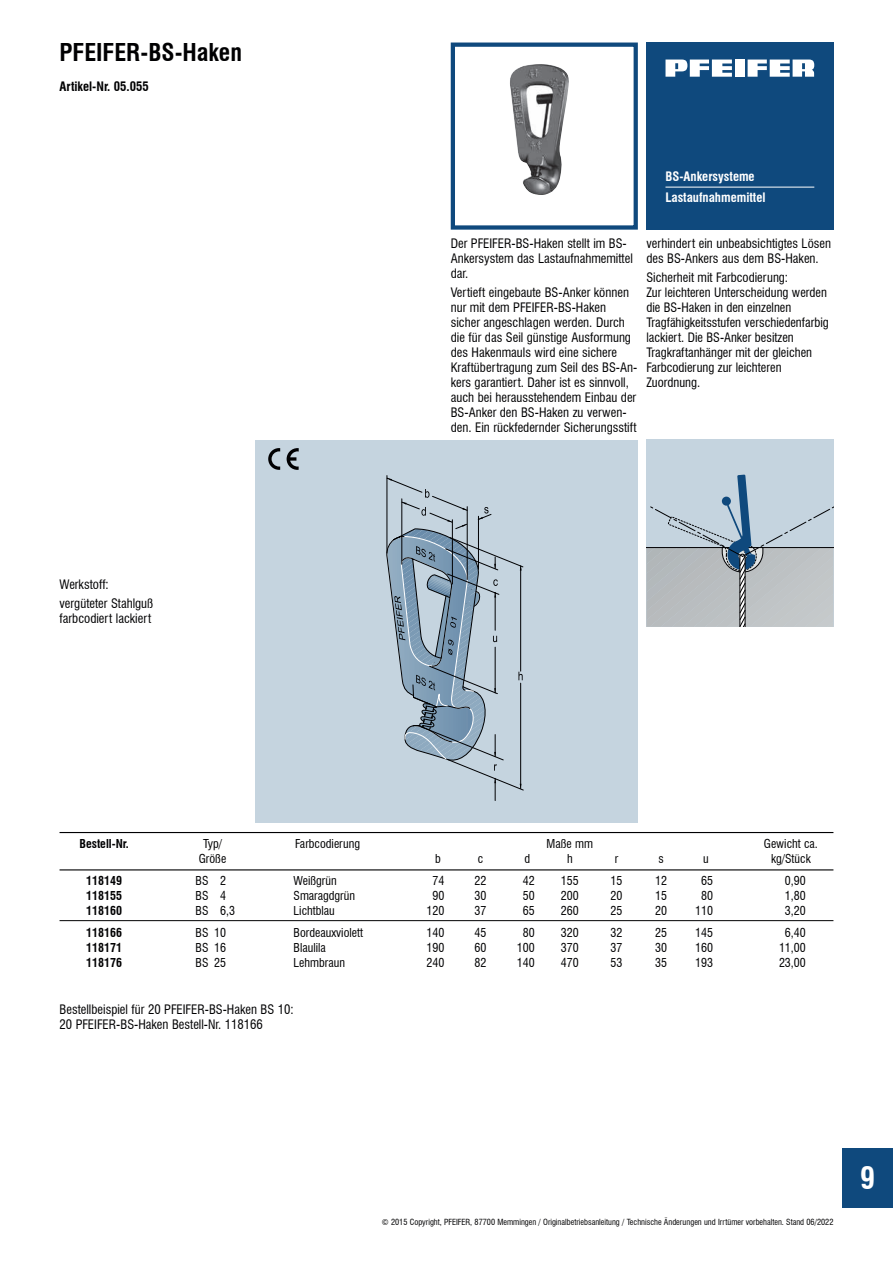
<style>
.page{position:relative;width:893px;height:1263px;background:#fff}
.page>*{position:absolute;margin:0;border:0;box-sizing:border-box;transform-origin:0 0}
.t1{font:700 condensed 30px "Swiss 721 BT";color:#fff}
.t2{font:700 condensed 24px "Swiss 721 BT";color:#000002}
.t3{font:condensed 12.75px/15px "Swiss 721 BT";color:#000002}
.t4{font:700 condensed 12.75px/21px "Swiss 721 BT";color:#fff}
.t5{font:700 condensed 12.75px "Swiss 721 BT";color:#000002}
.t6{font:condensed 12.6px/15px "Swiss 721 BT";color:#000002}
.t7{font:condensed 12px "Swiss 721 BT";color:#000002}
.t8{font:700 condensed 12px "Swiss 721 BT";color:#000002}
.t9{font:condensed 8.25px "Swiss 721 BT";color:#000002}
</style>
<div class="page">
<div style="left:842px;top:1148px;width:51px;height:60px;background:#0f497d"></div>
<div style="left:255px;top:440px;width:383px;height:382px;background:#c5d4df"></div>
<svg style="left:386px;top:475px;width:138px;height:325px;background:#a6b8c6"></svg>
<svg style="left:646px;top:440px;width:187px;height:187px;background:#b7c3cb"></svg>
<img style="left:510px;top:64px;width:59px;height:131px">
<div style="left:451px;top:43px;width:187px;height:187px;border:4px solid #0f497d"></div>
<div style="left:646px;top:43px;width:187px;height:187px;background:#0f497d"></div>
<hr style="left:665px;top:187px;width:149px;height:1px;background:#fff">
<div style="left:735px;top:60px;width:9px;height:17px;background:#fff"></div>
<svg style="left:748px;top:60px;width:66px;height:17px"></svg>
<svg style="left:665px;top:60px;width:67px;height:17px"></svg>
<hr style="left:60px;top:832px;width:773px;height:1px;background:#000002">
<hr style="left:60px;top:869px;width:773px;height:1px;background:#000002">
<hr style="left:60px;top:920px;width:773px;height:1px;background:#000002">
<svg style="left:287px;top:448px;width:12px;height:22px"></svg>
<svg style="left:268px;top:448px;width:12px;height:22px"></svg>
<h2 class="t2" style="left:60px;top:38px;width:184px">PFEIFER-BS-Haken</h2>
<p class="t5" style="left:60px;top:78px;width:91px">Artikel-Nr. 05.055</p>
<p class="t3" style="left:60px;top:575px;width:95px;line-height:18.9px">Werkstoff: vergüteter Stahlguß</p>
<p class="t3" style="left:60px;top:611px;width:93px">farbcodiert lackiert</p>
<p class="t4" style="left:665px;top:166px;width:102px">BS-Ankersysteme<br>Lastaufnahmemittel</p>
<p class="t3" style="left:451px;top:236px;width:184px">Der PFEIFER-BS-Haken stellt im BS-<br>Ankersystem das Lastaufnahmemittel dar.</p>
<p class="t3" style="left:451px;top:284px;width:188px">Vertieft eingebaute BS-Anker können nur mit dem PFEIFER-BS-Haken sicher angeschlagen werden. Durch die für das Seil günstige Ausformung des Hakenmauls wird eine sichere Kraftübertragung zum Seil des BS-An&shy;kers garantiert. Daher ist es sinnvoll, auch bei herausstehendem Einbau der BS-Anker den BS-Haken zu verwen&shy;den. Ein rückfedernder Sicherungsstift</p>
<p class="t3" style="left:646px;top:236px;width:186px">verhindert ein unbeabsichtigtes Lösen des BS-Ankers aus dem BS-Haken.</p>
<p class="t6" style="left:646px;top:270px;width:184px">Sicherheit mit Farbcodierung:<br>Zur leichteren Unterscheidung werden die BS-Haken in den einzelnen<br>Tragfähigkeitsstufen verschiedenfarbig lackiert. Die BS-Anker besitzen<br>Tragkraftanhänger mit der gleichen<br>Farbcodierung zur leichteren<br>Zuordnung.</p>
<p class="t8" style="left:79px;top:836px;width:51px">Bestell-Nr.</p>
<p class="t7" style="left:203px;top:836px;width:21px">Typ/</p>
<p class="t7" style="left:295px;top:836px;width:67px">Farbcodierung</p>
<p class="t7" style="left:547px;top:836px;width:48px">Maße mm</p>
<p class="t7" style="left:764px;top:836px;width:56px">Gewicht ca.</p>
<p class="t7" style="left:199px;top:851px;width:29px">Größe</p>
<p class="t7" style="left:435px;top:851px;width:7px">b</p>
<p class="t7" style="left:478px;top:851px;width:7px">c</p>
<p class="t7" style="left:524px;top:851px;width:7px">d</p>
<p class="t7" style="left:567px;top:851px;width:7px">h</p>
<p class="t7" style="left:615px;top:851px;width:5px">r</p>
<p class="t7" style="left:659px;top:851px;width:7px">s</p>
<p class="t7" style="left:703px;top:851px;width:7px">u</p>
<p class="t7" style="left:771px;top:851px;width:41px">kg/Stück</p>
<p class="t8" style="left:86px;top:873px;width:38px">118149</p>
<p class="t7" style="left:196px;top:873px;width:32px">BS 2</p>
<p class="t7" style="left:294px;top:873px;width:45px">Weißgrün</p>
<p class="t7" style="left:432px;top:873px;width:13px">74</p>
<p class="t7" style="left:475px;top:873px;width:13px">22</p>
<p class="t7" style="left:523px;top:873px;width:13px">42</p>
<p class="t7" style="left:561px;top:873px;width:19px">155</p>
<p class="t7" style="left:611px;top:873px;width:13px">15</p>
<p class="t7" style="left:655px;top:873px;width:13px">12</p>
<p class="t7" style="left:701px;top:873px;width:13px">65</p>
<p class="t7" style="left:785px;top:873px;width:22px">0,90</p>
<p class="t8" style="left:86px;top:888px;width:38px">118155</p>
<p class="t7" style="left:196px;top:888px;width:32px">BS 4</p>
<p class="t7" style="left:294px;top:888px;width:63px">Smaragdgrün</p>
<p class="t7" style="left:432px;top:888px;width:13px">90</p>
<p class="t7" style="left:475px;top:888px;width:13px">30</p>
<p class="t7" style="left:523px;top:888px;width:13px">50</p>
<p class="t7" style="left:561px;top:888px;width:19px">200</p>
<p class="t7" style="left:611px;top:888px;width:13px">20</p>
<p class="t7" style="left:655px;top:888px;width:13px">15</p>
<p class="t7" style="left:701px;top:888px;width:13px">80</p>
<p class="t7" style="left:785px;top:888px;width:22px">1,80</p>
<p class="t8" style="left:86px;top:903px;width:38px">118160</p>
<p class="t7" style="left:196px;top:903px;width:41px">BS 6,3</p>
<p class="t7" style="left:294px;top:903px;width:43px">Lichtblau</p>
<p class="t7" style="left:426px;top:903px;width:19px">120</p>
<p class="t7" style="left:475px;top:903px;width:13px">37</p>
<p class="t7" style="left:523px;top:903px;width:13px">65</p>
<p class="t7" style="left:561px;top:903px;width:19px">260</p>
<p class="t7" style="left:611px;top:903px;width:13px">25</p>
<p class="t7" style="left:655px;top:903px;width:13px">20</p>
<p class="t7" style="left:695px;top:903px;width:19px">110</p>
<p class="t7" style="left:785px;top:903px;width:22px">3,20</p>
<p class="t8" style="left:86px;top:925px;width:38px">118166</p>
<p class="t7" style="left:196px;top:925px;width:32px">BS 10</p>
<p class="t7" style="left:294px;top:925px;width:71px">Bordeauxviolett</p>
<p class="t7" style="left:426px;top:925px;width:19px">140</p>
<p class="t7" style="left:475px;top:925px;width:13px">45</p>
<p class="t7" style="left:523px;top:925px;width:13px">80</p>
<p class="t7" style="left:561px;top:925px;width:19px">320</p>
<p class="t7" style="left:611px;top:925px;width:13px">32</p>
<p class="t7" style="left:655px;top:925px;width:13px">25</p>
<p class="t7" style="left:695px;top:925px;width:19px">145</p>
<p class="t7" style="left:785px;top:925px;width:22px">6,40</p>
<p class="t8" style="left:86px;top:940px;width:38px">118171</p>
<p class="t7" style="left:196px;top:940px;width:32px">BS 16</p>
<p class="t7" style="left:294px;top:940px;width:34px">Blaulila</p>
<p class="t7" style="left:426px;top:940px;width:19px">190</p>
<p class="t7" style="left:475px;top:940px;width:13px">60</p>
<p class="t7" style="left:517px;top:940px;width:19px">100</p>
<p class="t7" style="left:561px;top:940px;width:19px">370</p>
<p class="t7" style="left:611px;top:940px;width:13px">37</p>
<p class="t7" style="left:655px;top:940px;width:13px">30</p>
<p class="t7" style="left:695px;top:940px;width:19px">160</p>
<p class="t7" style="left:779px;top:940px;width:28px">11,00</p>
<p class="t8" style="left:86px;top:955px;width:38px">118176</p>
<p class="t7" style="left:196px;top:955px;width:32px">BS 25</p>
<p class="t7" style="left:294px;top:955px;width:53px">Lehmbraun</p>
<p class="t7" style="left:426px;top:955px;width:19px">240</p>
<p class="t7" style="left:475px;top:955px;width:13px">82</p>
<p class="t7" style="left:517px;top:955px;width:19px">140</p>
<p class="t7" style="left:561px;top:955px;width:19px">470</p>
<p class="t7" style="left:611px;top:955px;width:13px">53</p>
<p class="t7" style="left:655px;top:955px;width:13px">35</p>
<p class="t7" style="left:695px;top:955px;width:19px">193</p>
<p class="t7" style="left:779px;top:955px;width:28px">23,00</p>
<p class="t3" style="left:60px;top:1002px;width:236px">Bestellbeispiel für 20 PFEIFER-BS-Haken BS 10:<br>20 PFEIFER-BS-Haken Bestell-Nr. 118166</p>
<p class="t9" style="left:382px;top:1217px;width:453px">© 2015 Copyright, PFEIFER, 87700 Memmingen / Originalbetriebsanleitung / Technische Änderungen und Irrtümer vorbehalten. Stand 06/2022</p>
<h1 class="t1" style="left:860px;top:1160px;width:16px">9</h1>
</div>
